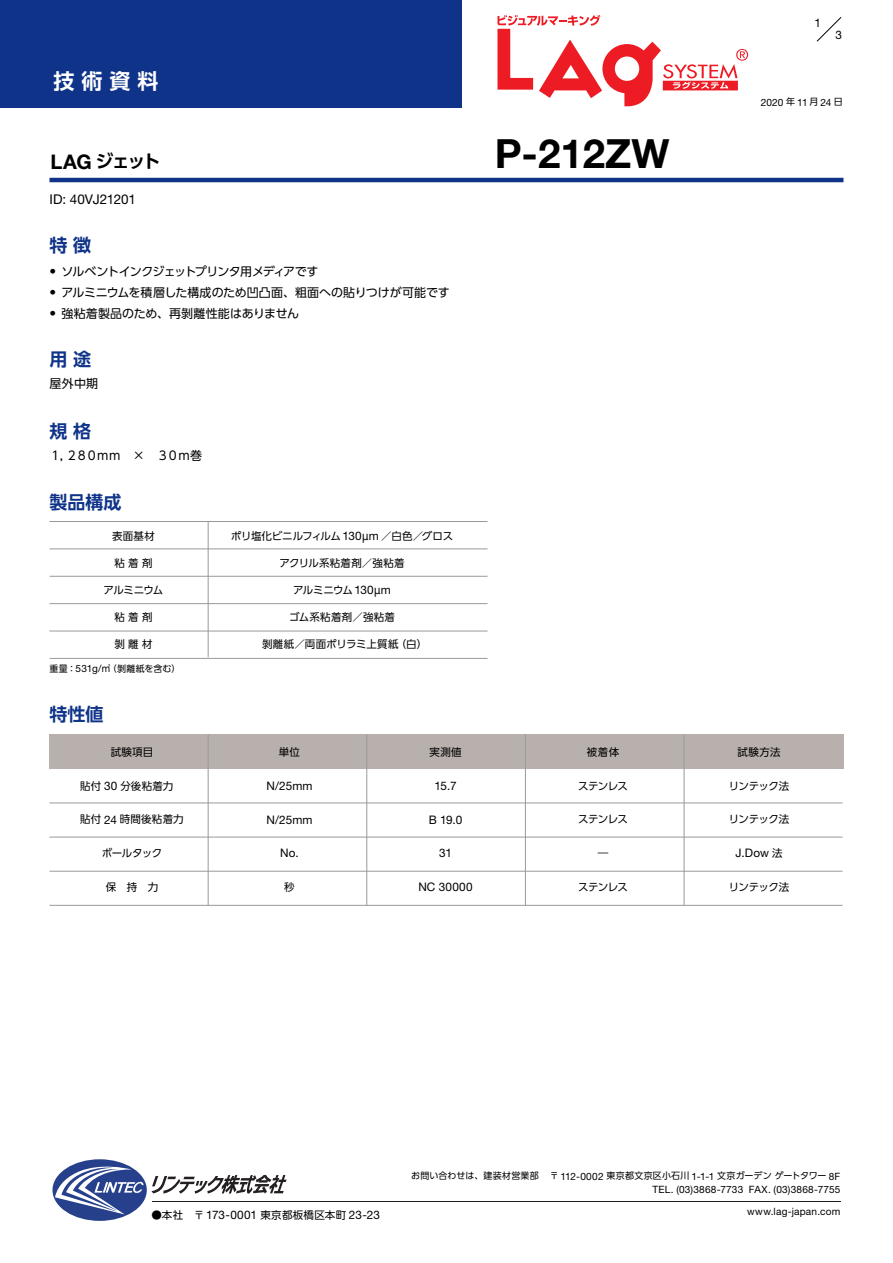
<style>
.page{position:relative;width:893px;height:1263px;background:#fff}
.page>*{position:absolute;margin:0;border:0;box-sizing:border-box;transform-origin:0 0}
.t1{font:700 40.35px "Helvetica Neue LT Std";color:#000}
.t2{font:700 21px "UD Shin Go Pro De";color:#fff}
.t3{font:700 18px "UD Shin Go Pro De";color:#0f3388}
.t4{font:700 18px "UD Shin Go Pro De";color:#000}
.t5{font:13.5px "Helvetica Neue LT Std";color:#000}
.t6{font:12px "UD Shin Go Pro";letter-spacing:-.025em;color:#000}
.t7{font:12px "UD Shin Go Pro";letter-spacing:-.07em;color:#000}
.t8{font:12px "UD Shin Go Pro";color:#000}
.t9{font:12px "UD Shin Go Pro";letter-spacing:-.075em;color:#000}
.t10{font:11.7px "Helvetica Neue LT Std";letter-spacing:.015em;color:#000}
.t11{font:10.5px "UD Shin Go Pro";color:#000}
.t12{font:10.5px "UD Shin Go Pro";letter-spacing:.02em;color:#000}
.t13{font:10.5px "UD Shin Go Pro";letter-spacing:.025em;color:#000}
.t14{font:10.5px "UD Shin Go Pro";letter-spacing:-.025em;color:#000}
.t15{font:10.05px "Helvetica Neue LT Std";letter-spacing:.02em;color:#000}
.t16{font:9px "UD Shin Go Pro";letter-spacing:.02em;color:#000}
.s1{font-family:"Helvetica Neue LT Std";font-size:20.1px}
.s2{font-family:"Helvetica Neue LT Std";font-size:13.5px}
.s3{font-family:"Helvetica Neue LT Std";font-size:11.7px}
.s4{font-family:"Helvetica Neue LT Std";font-size:10.05px}
.s5{font-family:"UD Shin Go Pro";font-size:9px}
.s6{font-family:"UD Shin Go Pro";font-size:10.5px}
</style>
<div class="page">
<div style="left:0;top:0;width:461px;height:107px;background:#0f3388"></div>
<svg style="left:497px;top:15px;width:251px;height:92px"></svg>
<svg style="left:816px;top:17px;width:26px;height:25px"></svg>
<svg style="left:151px;top:1175px;width:136px;height:19px"></svg>
<div style="left:52px;top:1159px;width:95px;height:62px;background:#26408c;border-radius:50%"></div>
<svg style="left:55px;top:1163px;width:89px;height:51px"></svg>
<hr style="left:152px;top:1201px;width:688px;height:1px;background:#241f21">
<hr style="left:50px;top:178px;width:793px;height:4px;background:#0f3388">
<div style="left:49px;top:734px;width:795px;height:35px;background:#b7b0ac"></div>
<hr style="left:50px;top:803px;width:792px;height:1px;background:#999">
<hr style="left:50px;top:576px;width:438px;height:1px;background:#999">
<hr style="left:50px;top:549px;width:438px;height:1px;background:#999">
<hr style="left:50px;top:521px;width:438px;height:1px;background:#999">
<hr style="left:208px;top:735px;width:1px;height:171px;background:#999">
<hr style="left:208px;top:521px;width:1px;height:136px;background:#999">
<hr style="left:367px;top:735px;width:1px;height:171px;background:#999">
<hr style="left:525px;top:735px;width:1px;height:171px;background:#999">
<hr style="left:684px;top:735px;width:1px;height:171px;background:#999">
<hr style="left:50px;top:837px;width:792px;height:1px;background:#999">
<hr style="left:50px;top:603px;width:438px;height:1px;background:#999">
<hr style="left:50px;top:631px;width:438px;height:1px;background:#999">
<hr style="left:50px;top:658px;width:438px;height:1px;background:#999">
<hr style="left:50px;top:871px;width:792px;height:1px;background:#999">
<hr style="left:50px;top:905px;width:792px;height:1px;background:#999">
<h2 class="t2" style="left:54px;top:64px;width:106px">技 術 資 料</h2>
<h3 class="t4" style="left:50px;top:146px;width:112px"><span class="s1">LAG</span> ジェット</h3>
<p class="t5" style="left:50px;top:192px;width:88px">ID: 40VJ21201</p>
<h3 class="t3" style="left:50px;top:230px;width:43px">特徴</h3>
<p class="t7" style="left:50px;top:261px;width:271px"><span class="s2">•</span> ソルベントインクジェットプリンタ用メディアです</p>
<p class="t6" style="left:50px;top:282px;width:402px"><span class="s2">•</span> アルミニウムを積層した構成のため凹凸面、粗面への貼りつけが可能です</p>
<p class="t8" style="left:50px;top:303px;width:251px"><span class="s2">•</span> 強粘着製品のため、再剝離性能はありません</p>
<h3 class="t3" style="left:50px;top:344px;width:43px">用途</h3>
<p class="t6" style="left:50px;top:374px;width:50px">屋外中期</p>
<h3 class="t3" style="left:50px;top:416px;width:43px">規格</h3>
<p class="t9" style="left:50px;top:446px;width:154px">１，２８０ｍｍ　×　３０ｍ巻</p>
<h3 class="t3" style="left:50px;top:488px;width:73px">製品構成</h3>
<p class="t11" style="left:112px;top:527px;width:44px">表面基材</p>
<p class="t14" style="left:231px;top:527px;width:224px">ポリ塩化ビニルフィルム <span class="s3">130</span>µ<span class="s3">m</span> ／白色／グロス</p>
<p class="t11" style="left:114px;top:554px;width:40px">粘着剤</p>
<p class="t12" style="left:279px;top:554px;width:127px">アクリル系粘着剤／強粘着</p>
<p class="t11" style="left:104px;top:581px;width:61px">アルミニウム</p>
<p class="t11" style="left:293px;top:581px;width:99px">アルミニウム <span class="s3">130</span>µ<span class="s3">m</span></p>
<p class="t11" style="left:114px;top:608px;width:40px">粘着剤</p>
<p class="t12" style="left:289px;top:608px;width:108px">ゴム系粘着剤／強粘着</p>
<p class="t11" style="left:114px;top:635px;width:40px">剝離材</p>
<p class="t11" style="left:262px;top:635px;width:167px">剝離紙／両面ポリラミ上質紙（白）</p>
<p class="t16" style="left:50px;top:661px;width:132px">重量：<span class="s4">531g/</span>㎡（剝離紙を含む）</p>
<h3 class="t3" style="left:50px;top:700px;width:55px">特性値</h3>
<h1 class="t1" style="left:495px;top:128px;width:176px">P-212ZW</h1>
<p class="t10" style="left:814px;top:16px;width:8px">1</p>
<p class="t10" style="left:835px;top:28px;width:8px">3</p>
<p class="t15" style="left:761px;top:96px;width:84px">2020 <span class="s5">年</span> 11<span class="s5">月</span> 24 <span class="s5">日</span></p>
<p class="t11" style="left:111px;top:743px;width:44px">試験項目</p>
<p class="t11" style="left:279px;top:743px;width:23px">単位</p>
<p class="t11" style="left:429px;top:743px;width:34px">実測値</p>
<p class="t11" style="left:587px;top:743px;width:34px">被着体</p>
<p class="t11" style="left:738px;top:743px;width:44px">試験方法</p>
<p class="t11" style="left:80px;top:777px;width:105px">貼付 <span class="s3">30</span> 分後粘着力　</p>
<p class="t10" style="left:266px;top:779px;width:48px">N/25mm</p>
<p class="t10" style="left:434px;top:779px;width:24px">15.7</p>
<p class="t11" style="left:578px;top:777px;width:52px">ステンレス</p>
<p class="t11" style="left:729px;top:777px;width:62px">リンテック法</p>
<p class="t12" style="left:80px;top:811px;width:105px">貼付 <span class="s3">24</span> 時間後粘着力</p>
<p class="t10" style="left:266px;top:812px;width:48px">N/25mm</p>
<p class="t10" style="left:429px;top:812px;width:35px">B 19.0</p>
<p class="t11" style="left:578px;top:811px;width:52px">ステンレス</p>
<p class="t11" style="left:729px;top:811px;width:62px">リンテック法</p>
<p class="t11" style="left:102px;top:844px;width:62px">ボールタック</p>
<p class="t10" style="left:280px;top:846px;width:20px">No.</p>
<p class="t10" style="left:439px;top:846px;width:14px">31</p>
<p class="t11" style="left:598px;top:844px;width:12px">―</p>
<p class="t10" style="left:735px;top:846px;width:49px">J.Dow <span class="s6">法</span></p>
<p class="t11" style="left:106px;top:878px;width:54px">保　持　力</p>
<p class="t11" style="left:284px;top:878px;width:12px">秒</p>
<p class="t10" style="left:418px;top:880px;width:56px">NC 30000</p>
<p class="t11" style="left:578px;top:878px;width:52px">ステンレス</p>
<p class="t11" style="left:729px;top:878px;width:62px">リンテック法</p>
<p class="t13" style="left:151px;top:1206px;width:230px">●本社　〒 <span class="s3">173-0001</span> 東京都板橋区本町 <span class="s3">23-23</span></p>
<p class="t16" style="left:411px;top:1169px;width:431px">お問い合わせは、建装材営業部 〒 <span class="s4">112-0002</span> 東京都文京区小石川 <span class="s4">1-1-1</span> 文京ガーデンゲートタワー <span class="s4">8F</span></p>
<p class="t15" style="left:652px;top:1184px;width:189px">TEL. (03)3868-7733 FAX. (03)3868-7755</p>
<p class="t15" style="left:747px;top:1205px;width:95px">www.lag-japan.com</p>
</div>
